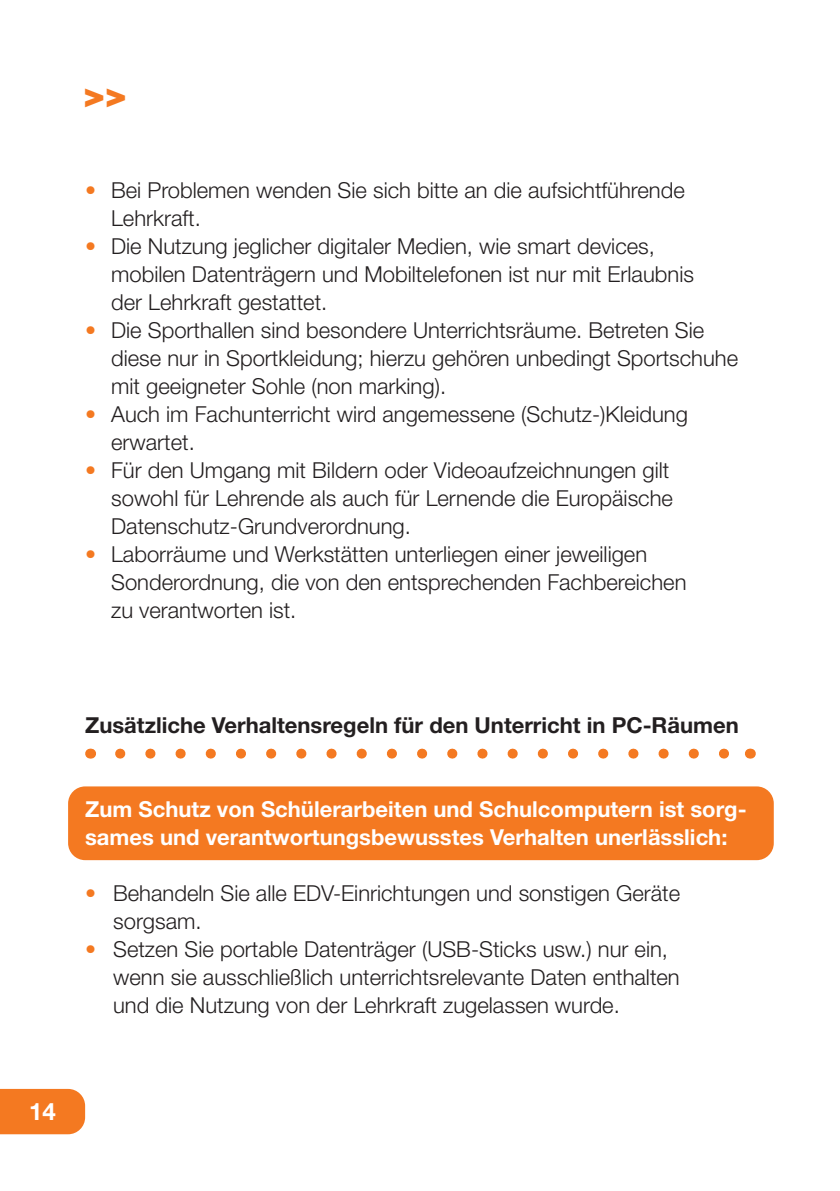
<style>
.page{position:relative;width:840px;height:1191px;background:#fff}
.page>*{position:absolute;margin:0;border:0;box-sizing:border-box;transform-origin:0 0}
.t1{font:900 36px "Helvetica Neue LT Std";color:#f47921}
.t2{font:700 24px "Helvetica Neue LT Std";color:#fff}
.t3{font:300 22px/28px "Helvetica Neue LT Std";color:#231f20}
.t4{font:700 22px/28px "Helvetica Neue LT Std";color:#fff}
.t5{font:700 22px "Helvetica Neue LT Std";color:#231f20}
.s1{color:#f47921}
</style>
<div class="page">
<div style="left:0;top:1089px;width:85px;height:45px;background:#f47921"></div>
<div style="left:68px;top:786px;width:705px;height:74px;background:#f47921;border-radius:17px"></div>
<svg style="left:120px;top:748px;width:609px;height:10px"></svg>
<h1 class="t1" style="left:83px;top:73px;width:45px">&gt;&gt;</h1>
<p class="t3" style="left:111px;top:176px;width:574px;text-indent:-26px"><span class="s1">•</span> Bei Problemen wenden Sie sich bitte an die aufsichtführende<br>Lehrkraft.</p>
<p class="t3" style="left:111px;top:232px;width:584px;text-indent:-26px"><span class="s1">•</span> Die Nutzung jeglicher digitaler Medien, wie smart devices, mobilen Datenträgern und Mobiltelefonen ist nur mit Erlaubnis der Lehrkraft gestattet.</p>
<p class="t3" style="left:111px;top:316px;width:628px;text-indent:-26px"><span class="s1">•</span> Die Sporthallen sind besondere Unterrichtsräume. Betreten Sie diese nur in Sportkleidung; hierzu gehören unbedingt Sportschuhe mit geeigneter Sohle (non marking).</p>
<p class="t3" style="left:111px;top:400px;width:578px;text-indent:-26px"><span class="s1">•</span> Auch im Fachunterricht wird angemessene (Schutz-)Kleidung erwartet.</p>
<p class="t3" style="left:111px;top:456px;width:563px;text-indent:-26px"><span class="s1">•</span> Für den Umgang mit Bildern oder Videoaufzeichnungen gilt sowohl für Lehrende als auch für Lernende die Europäische<br>Datenschutz-Grundverordnung.</p>
<p class="t3" style="left:111px;top:540px;width:576px;text-indent:-26px"><span class="s1">•</span> Laborräume und Werkstätten unterliegen einer jeweiligen<br>Sonderordnung, die von den entsprechenden Fachbereichen zu verantworten ist.</p>
<p class="t5" style="left:85px;top:711px;width:655px">Zusätzliche Verhaltensregeln für den Unterricht in PC-Räumen</p>
<p class="t4" style="left:85px;top:794px;width:662px">Zum Schutz von Schülerarbeiten und Schulcomputern ist sorg&shy;sames und verantwortungsbewusstes Verhalten unerlässlich:</p>
<p class="t3" style="left:113px;top:878px;width:568px;text-indent:-28px"><span class="s1">•</span> Behandeln Sie alle EDV-Einrichtungen und sonstigen Geräte sorgsam.</p>
<p class="t3" style="left:113px;top:934px;width:567px;text-indent:-28px"><span class="s1">•</span> Setzen Sie portable Datenträger (USB-Sticks usw.) nur ein, wenn sie ausschließlich unterrichtsrelevante Daten enthalten und die Nutzung von der Lehrkraft zugelassen wurde.</p>
<p class="t2" style="left:29px;top:1096px;width:28px">14</p>
</div>
